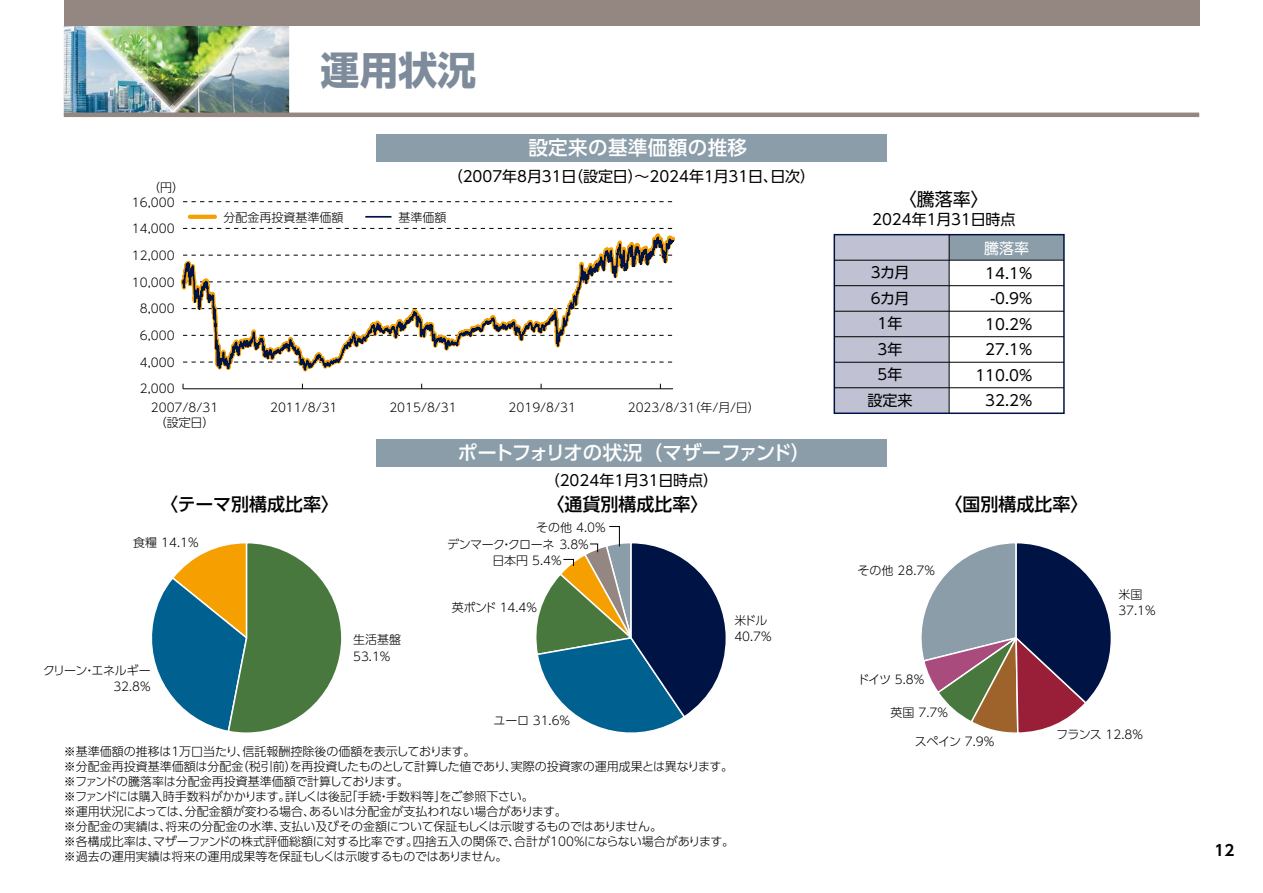
<style>
.page{position:relative;width:1263px;height:893px;background:#fff}
.page>*{position:absolute;margin:0;border:0;box-sizing:border-box;transform-origin:0 0}
.t1{font:700 39px "UD Shin Go Pro";color:#7e8b9b}
.t2{font:500 19.5px "UD Shin Go Pro";letter-spacing:-.085em;color:#fff}
.t3{font:500 19.5px "UD Shin Go Pro";letter-spacing:.02em;color:#fff}
.t4{font:500 18px "UD Shin Go Pro";color:#000}
.t5{font:18px "UD Shin Go Pro";color:#000}
.t6{font:15px/25.5px "UD Shin Go Pro";color:#000;text-align:center}
.t7{font:15px "UD Shin Go Pro";color:#fff}
.t8{font:700 15px "UD Shin Go Pro De";color:#000}
.t9{font:300 12px/15px "UD Shin Go Pro";color:#000}
.t10{font:300 12px/16.5px "UD Shin Go Pro";letter-spacing:-.03em;color:#000;text-align:right}
.t11{font:300 12px "UD Shin Go Pro";letter-spacing:-.035em;color:#000}
</style>
<div class="page">
<img style="left:264px;top:26px;width:25px;height:11px">
<img style="left:169px;top:26px;width:29px;height:52px">
<img style="left:64px;top:26px;width:18px;height:87px">
<img style="left:169px;top:78px;width:8px;height:26px">
<img style="left:82px;top:26px;width:87px;height:87px">
<img style="left:198px;top:26px;width:66px;height:11px">
<img style="left:172px;top:85px;width:5px;height:19px">
<img style="left:174px;top:87px;width:3px;height:26px">
<svg style="left:167px;top:104px;width:9px;height:9px"></svg>
<div style="left:64px;top:0;width:1135px;height:26px;background:#948781"></div>
<hr style="left:64px;top:113px;width:1135px;height:4px;background:#948781">
<svg style="left:152px;top:574px;width:164px;height:159px"></svg>
<svg style="left:561px;top:556px;width:165px;height:177px"></svg>
<div style="left:834px;top:235px;width:115px;height:178px;background:#c0c2d4"></div>
<div style="left:949px;top:235px;width:115px;height:25px;background:#8a9da9"></div>
<div style="left:833px;top:234px;width:232px;height:180px;border:2px solid #001345"></div>
<hr style="left:949px;top:235px;width:1px;height:178px;background:#000">
<hr style="left:834px;top:260px;width:230px;height:1px;background:#000">
<hr style="left:834px;top:285px;width:230px;height:1px;background:#000">
<hr style="left:834px;top:311px;width:230px;height:1px;background:#000">
<hr style="left:834px;top:336px;width:230px;height:1px;background:#000">
<hr style="left:834px;top:362px;width:230px;height:1px;background:#000">
<hr style="left:834px;top:387px;width:230px;height:1px;background:#000">
<svg style="left:921px;top:543px;width:190px;height:190px"></svg>
<div style="left:376px;top:134px;width:511px;height:28px;background:#8a9da9"></div>
<div style="left:376px;top:439px;width:511px;height:28px;background:#8a9da9"></div>
<svg style="left:177px;top:37px;width:501px;height:665px"></svg>
<svg style="left:181px;top:167px;width:494px;height:323px"></svg>
<h1 class="t1" style="left:320px;top:38px;width:157px">運用状況</h1>
<p class="t9" style="left:148px;top:179px;width:37px">（円）</p>
<p class="t9" style="left:132px;top:194px;width:44px">16,000</p>
<p class="t9" style="left:132px;top:221px;width:44px">14,000</p>
<p class="t9" style="left:132px;top:248px;width:44px">12,000</p>
<p class="t9" style="left:132px;top:274px;width:44px">10,000</p>
<p class="t9" style="left:140px;top:301px;width:36px">8,000</p>
<p class="t9" style="left:140px;top:328px;width:36px">6,000</p>
<p class="t9" style="left:140px;top:354px;width:36px">4,000</p>
<p class="t9" style="left:140px;top:381px;width:36px">2,000</p>
<p class="t9" style="left:151px;top:400px;width:69px;text-align:center">2007/8/31（設定日）</p>
<h2 class="t3" style="left:528px;top:132px;width:220px">設定来の基準価額の推移</h2>
<p class="t9" style="left:223px;top:209px;width:121px">分配金再投資基準価額</p>
<p class="t9" style="left:398px;top:209px;width:49px">基準価額</p>
<p class="t6" style="left:448px;top:163px;width:369px">（2007年8月31日（設定日）～2024年1月31日、日次）</p>
<p class="t9" style="left:270px;top:400px;width:69px">2011/8/31</p>
<p class="t9" style="left:389px;top:400px;width:69px">2015/8/31</p>
<p class="t9" style="left:509px;top:400px;width:69px">2019/8/31</p>
<p class="t9" style="left:628px;top:400px;width:133px">2023/8/31（年/月/日）</p>
<h2 class="t2" style="left:458px;top:437px;width:354px">ポートフォリオの状況（マザーファンド）</h2>
<p class="t6" style="left:545px;top:467px;width:175px">（2024年1月31日時点）</p>
<h3 class="t5" style="left:899px;top:184px;width:91px">〈騰落率〉</h3>
<p class="t6" style="left:872px;top:206px;width:145px">2024年1月31日時点</p>
<p class="t6" style="left:867px;top:259px;width:46px">3カ月<br>6カ月<br>1年<br>3年<br>5年<br>設定来</p>
<p class="t6" style="left:975px;top:260px;width:58px;text-align:right">14.1% -0.9%<br>10.2%<br>27.1%<br>110.0%<br>32.2%</p>
<p class="t7" style="left:984px;top:236px;width:46px">騰落率</p>
<h3 class="t4" style="left:160px;top:490px;width:180px">〈テーマ別構成比率〉</h3>
<p class="t9" style="left:133px;top:535px;width:67px">食糧 14.1%</p>
<p class="t10" style="left:43px;top:661px;width:109px">クリーン・エネルギー<br>32.8%</p>
<p class="t9" style="left:353px;top:631px;width:50px;line-height:16.5px">生活基盤<br>53.1%</p>
<h3 class="t4" style="left:546px;top:490px;width:163px">〈通貨別構成比率〉</h3>
<h3 class="t4" style="left:944px;top:490px;width:145px">〈国別構成比率〉</h3>
<p class="t9" style="left:536px;top:519px;width:71px">その他 4.0%</p>
<p class="t11" style="left:447px;top:535px;width:143px">デンマーク・クローネ 3.8%</p>
<p class="t9" style="left:492px;top:553px;width:71px">日本円 5.4%</p>
<p class="t9" style="left:452px;top:600px;width:87px">英ポンド 14.4%</p>
<p class="t9" style="left:493px;top:713px;width:78px">ユーロ 31.6%</p>
<p class="t9" style="left:734px;top:611px;width:39px;line-height:16.5px">米ドル<br>40.7%</p>
<p class="t9" style="left:857px;top:562px;width:79px">その他 28.7%</p>
<p class="t9" style="left:857px;top:672px;width:68px">ドイツ 5.8%</p>
<p class="t9" style="left:891px;top:705px;width:59px">英国 7.7%</p>
<p class="t9" style="left:1118px;top:586px;width:39px;line-height:16.5px">米国<br>37.1%</p>
<p class="t9" style="left:64px;top:743px;width:672px">※基準価額の推移は1万口当たり、信託報酬控除後の価額を表示しております。<br>※分配金再投資基準価額は分配金（税引前）を再投資したものとして計算した値であり、実際の投資家の運用成果とは異なります。※ファンドの騰落率は分配金再投資基準価額で計算しております。<br>※ファンドには購入時手数料がかかります。詳しくは後記「手続・手数料等」をご参照下さい。<br>※運用状況によっては、分配金額が変わる場合、あるいは分配金が支払われない場合があります。<br>※分配金の実績は、将来の分配金の水準、支払い及びその金額について保証もしくは示唆するものではありません。<br>※各構成比率は、マザーファンドの株式評価総額に対する比率です。四捨五入の関係で、合計が100%にならない場合があります。※過去の運用実績は将来の運用成果等を保証もしくは示唆するものではありません。</p>
<p class="t9" style="left:915px;top:734px;width:81px">スペイン 7.9%</p>
<p class="t9" style="left:1056px;top:726px;width:88px">フランス 12.8%</p>
<p class="t8" style="left:1214px;top:838px;width:21px">12</p>
</div>
